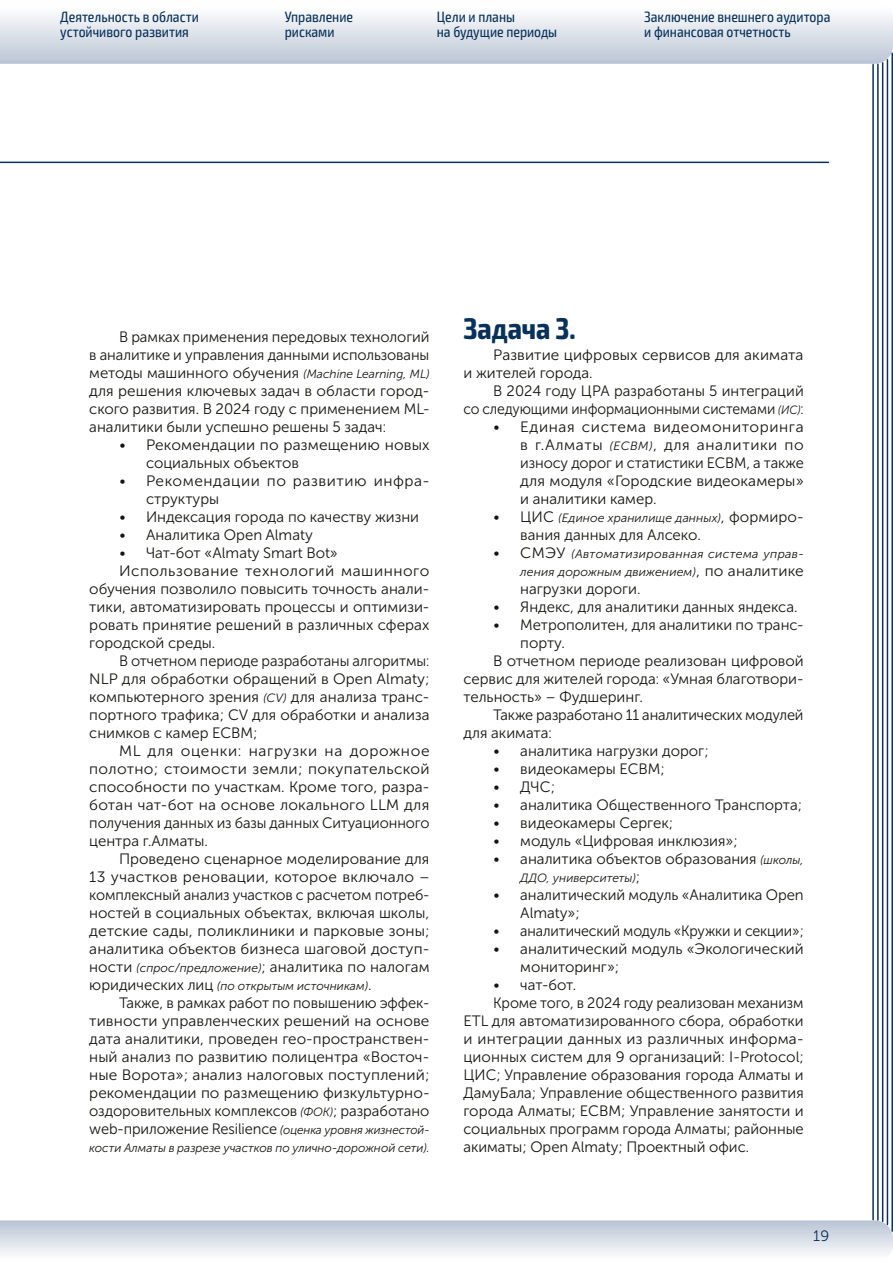
<style>
.page{position:relative;width:893px;height:1263px;background:#fff}
.page>*{position:absolute;margin:0;border:0;box-sizing:border-box;transform-origin:0 0}
.Акцентные_заголовки{font:700 30px "KZ Exo 2 Condensed";color:#09315a}
.Основной_текст_абзаца{font:15px/18px "Museo Sans Cyrl 300";color:#151410;text-align:justify}
.Основной_текст_абзаца-2{font:15px/18px "Museo Sans Cyrl 300";color:#151410;text-align:justify;scale:.96 1}
.Заголовок_слева{font:15px/15px "KZ Exo 2 Condensed";color:#09315a}
.Основной_текст_абзаца-3{font:15px/18px "Museo Sans Cyrl 300";letter-spacing:.035em;color:#151410}
.t1{font:15px "Museo Sans Cyrl 300";color:#09315a}
.Основной_текст_абзаца-4{font:italic 12px "Museo Sans Cyrl 300";color:#151410}
.Основной_текст_абзаца-5{font:italic 12px/18px "Museo Sans Cyrl 300";letter-spacing:.02em;color:#151410;text-align:right}
.s1{font-style:italic;font-size:12px}
.s2{font-style:normal;font-size:15px}
</style>
<div class="page">
<svg style="left:0;top:1220px;width:893px;height:34px;background:#d6dce6"></svg>
<svg style="left:0;top:15px;width:893px;height:49px;background:#d6dde6"></svg>
<hr style="left:0;top:162px;width:828px;height:1px;background:#09315a">
<hr style="left:872px;top:65px;width:2px;height:1155px;background:#09315a">
<hr style="left:882px;top:63px;width:1px;height:1158px;background:#09315a">
<hr style="left:891px;top:53px;width:2px;height:1178px;background:#09315a">
<hr style="left:877px;top:64px;width:2px;height:1156px;background:#09315a">
<hr style="left:887px;top:60px;width:1px;height:1164px;background:#09315a">
<p class="Заголовок_слева" style="left:60px;top:10px;width:140px">Деятельность в области</p>
<p class="Заголовок_слева" style="left:60px;top:25px;width:130px">устойчивого развития</p>
<p class="Заголовок_слева" style="left:285px;top:10px;width:70px">Управление</p>
<p class="Заголовок_слева" style="left:285px;top:25px;width:51px">рисками</p>
<p class="Заголовок_слева" style="left:437px;top:10px;width:80px">Цели и планы</p>
<p class="Заголовок_слева" style="left:437px;top:25px;width:122px">на будущие периоды</p>
<p class="Заголовок_слева" style="left:644px;top:10px;width:188px">Заключение внешнего аудитора и финансовая отчетность</p>
<p class="Основной_текст_абзаца" style="left:89px;top:328px;width:342px;text-indent:30px">В рамках применения передовых технологий в аналитике и управления данными использованы методы машинного обучения <span class="s1">(Machine Learning, ML) </span>для решения ключевых задач в области город&shy;ского развития. В 2024 году с применением ML&shy;аналитики были успешно решены 5 задач:</p>
<p class="Основной_текст_абзаца" style="left:146px;top:436px;width:285px;text-indent:-27px">• Рекомендации по размещению новых социальных объектов</p>
<p class="Основной_текст_абзаца-3" style="left:146px;top:472px;width:285px;text-indent:-27px">• Рекомендации по развитию инфра&shy;структуры</p>
<p class="Основной_текст_абзаца" style="left:119px;top:508px;width:302px">• Индексация города по качеству жизни</p>
<p class="Основной_текст_абзаца" style="left:119px;top:526px;width:195px">• Аналитика Open Almaty</p>
<p class="Основной_текст_абзаца" style="left:119px;top:544px;width:220px">• Чат-бот «Almaty Smart Bot»</p>
<p class="Основной_текст_абзаца" style="left:89px;top:562px;width:342px;text-indent:30px">Использование технологий машинного обучения позволило повысить точность анали&shy;тики, автоматизировать процессы и оптимизи&shy;ровать принятие решений в различных сферах городской среды.</p>
<p class="Основной_текст_абзаца" style="left:89px;top:652px;width:342px;text-indent:30px">В отчетном периоде разработаны алгоритмы:<br>NLP для обработки обращений в Open Almaty; компьютерного зрения <span class="s1">(CV)</span> для анализа транс&shy;портного трафика; CV для обработки и анализа снимков с камер ЕСВМ;</p>
<p class="Основной_текст_абзаца" style="left:89px;top:742px;width:342px;text-indent:30px">ML для оценки: нагрузки на дорожное полотно; стоимости земли; покупательской способности по участкам. Кроме того, разра&shy;ботан чат-бот на основе локального LLM для получения данных из базы данных Ситуационного центра г.Алматы.</p>
<p class="Основной_текст_абзаца" style="left:89px;top:850px;width:342px;text-indent:30px">Проведено сценарное моделирование для 13 участков реновации, которое включало – комплексный анализ участков с расчетом потреб&shy;ностей в социальных объектах, включая школы, детские сады, поликлиники и парковые зоны; аналитика объектов бизнеса шаговой доступ&shy;ности <span class="s1">(спрос/предложение)</span>; аналитика по налогам</p>
<p class="Основной_текст_абзаца-4" style="left:89px;top:979px;width:284px"><span class="s2">юридических лиц</span> (по открытым источникам)<span class="s2">.</span></p>
<p class="Основной_текст_абзаца" style="left:89px;top:994px;width:342px;text-indent:30px">Также, в рамках работ по повышению эффек&shy;тивности управленческих решений на основе дата аналитики, проведен гео-пространствен&shy;ный анализ по развитию полицентра «Восточ&shy;ные Ворота»; анализ налоговых поступлений; рекомендации по размещению физкультурно&shy;оздоровительных комплексов <span class="s1">(ФОК)</span>; разработано web-приложение Resilience <span class="s1">(оценка уровня жизнестой-</span></p>
<p class="Основной_текст_абзаца-4" style="left:89px;top:1141px;width:342px">кости Алматы в разрезе участков по улично-дорожной сети).</p>
<p class="Акцентные_заголовки" style="left:463px;top:311px;width:114px">Задача 3.</p>
<p class="Основной_текст_абзаца" style="left:463px;top:346px;width:342px;text-indent:30px">Развитие цифровых сервисов для акимата и жителей города.</p>
<p class="Основной_текст_абзаца" style="left:463px;top:382px;width:342px;text-align:right">В 2024 году ЦРА разработаны 5 интеграций<br>со следующими информационными системами <span class="s1">(ИС)</span>:</p>
<p class="Основной_текст_абзаца" style="left:520px;top:418px;width:285px;text-indent:-27px">• Единая система видеомониторинга в г.Алматы <span class="s1">(ЕСВМ)</span>, для аналитики по износу дорог и статистики ЕСВМ, а также для модуля «Городские видеокамеры» и аналитики камер.</p>
<p class="Основной_текст_абзаца-4" style="left:493px;top:511px;width:312px"><span class="s2">• ЦИС</span> (Единое хранилище данных)<span class="s2">, формиро-</span></p>
<p class="Основной_текст_абзаца" style="left:520px;top:526px;width:182px">вания данных для Алсеко.</p>
<p class="Основной_текст_абзаца-5" style="left:493px;top:545px;width:312px"><span class="s2">• СМЭУ</span> (Автоматизированная система управ&shy;ления дорожным движением)<span class="s2">, по аналитике</span></p>
<p class="Основной_текст_абзаца" style="left:520px;top:580px;width:122px">нагрузки дороги.</p>
<p class="Основной_текст_абзаца" style="left:493px;top:598px;width:306px">• Яндекс, для аналитики данных яндекса.</p>
<p class="Основной_текст_абзаца" style="left:520px;top:616px;width:285px;text-indent:-27px">• Метрополитен, для аналитики по транс&shy;порту.</p>
<p class="Основной_текст_абзаца" style="left:463px;top:652px;width:342px;text-indent:30px">В отчетном периоде реализован цифровой сервис для жителей города: «Умная благотвори&shy;тельность» – Фудшеринг.</p>
<p class="Основной_текст_абзаца" style="left:463px;top:706px;width:341px;text-indent:30px">Также разработано 11 аналитических модулей для акимата:</p>
<p class="Основной_текст_абзаца" style="left:493px;top:742px;width:217px">• аналитика нагрузки дорог;</p>
<p class="Основной_текст_абзаца" style="left:493px;top:760px;width:173px">• видеокамеры ЕСВМ;</p>
<p class="Основной_текст_абзаца" style="left:493px;top:778px;width:63px">• ДЧС;</p>
<p class="Основной_текст_абзаца" style="left:493px;top:796px;width:310px">• аналитика Общественного Транспорта;</p>
<p class="Основной_текст_абзаца" style="left:493px;top:814px;width:181px">• видеокамеры Сергек;</p>
<p class="Основной_текст_абзаца" style="left:493px;top:832px;width:246px">• модуль «Цифровая инклюзия»;</p>
<p class="Основной_текст_абзаца" style="left:493px;top:850px;width:312px">• аналитика объектов образования <span class="s1">(школы,</span></p>
<p class="Основной_текст_абзаца-4" style="left:520px;top:871px;width:121px">ДДО, университеты)<span class="s2">;</span></p>
<p class="Основной_текст_абзаца" style="left:520px;top:886px;width:285px;text-indent:-27px">• аналитический модуль «Аналитика Open<br>Almaty»;</p>
<p class="Основной_текст_абзаца" style="left:493px;top:922px;width:312px">• аналитический модуль «Кружки и секции»;</p>
<p class="Основной_текст_абзаца" style="left:520px;top:940px;width:285px;text-indent:-27px">• аналитический модуль «Экологический мониторинг»;</p>
<p class="Основной_текст_абзаца" style="left:493px;top:976px;width:84px">• чат-бот.</p>
<p class="Основной_текст_абзаца-2" style="left:463px;top:994px;width:356px;text-indent:30px">Кроме того, в 2024 году реализован механизм ETL для автоматизированного сбора, обработки и интеграции данных из различных информа&shy;ционных систем для 9 организаций: I-Protocol; ЦИС; Управление образования города Алматы и ДамуБала; Управление общественного развития города Алматы; ЕСВМ; Управление занятости и социальных программ города Алматы; районные акиматы; Open Almaty; Проектный офис.</p>
<p class="t1" style="left:813px;top:1227px;width:17px">19</p>
</div>
